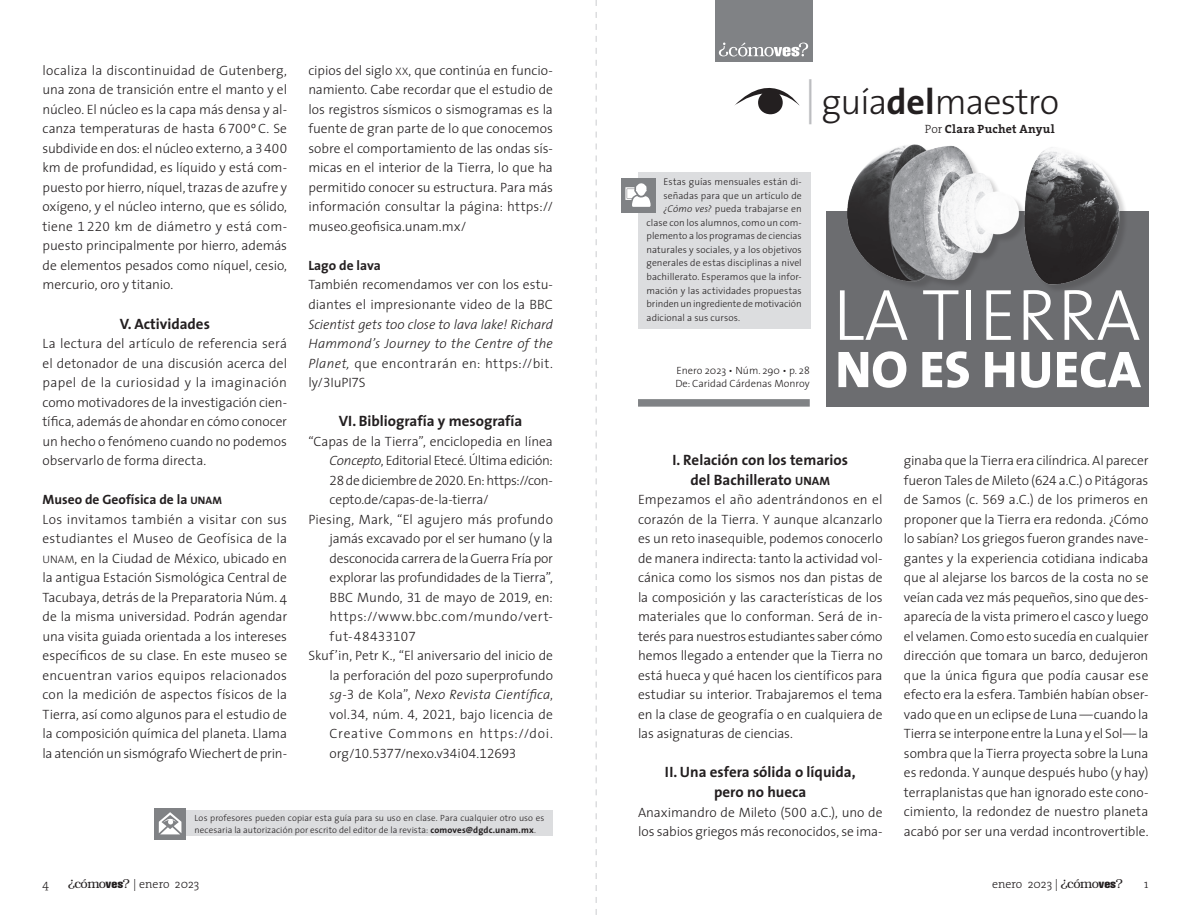
<style>
.page{position:relative;width:1191px;height:915px;background:#fff}
.page>*{position:absolute;margin:0;border:0;box-sizing:border-box;transform-origin:0 0}
.t1{font:300 73.2px "The Sans";color:#fff}
.t2{font:800 52.05px "The Sans";color:#fff}
.t3{font:300 36px "The Sans";letter-spacing:-.025em;color:#231f20}
.t4{font:700 15px/19.5px "The Sans";color:#231f20;text-align:center}
.t5{font:300 13.5px/19.5px "The Sans";color:#231f20;text-align:justify}
.t6{font:italic 300 13.5px/19.5px "The Sans";letter-spacing:.005em;color:#231f20;text-align:justify}
.t7{font:300 13.5px "The Sans";letter-spacing:-.02em;color:#231f20}
.t8{font:13.5px "The Sans Light Expert";letter-spacing:.01em;color:#231f20}
.t9{font:300 13.5px "The Sans";letter-spacing:-.025em;color:#231f20}
.t10{font:300 13.5px "The Sans";letter-spacing:.035em;color:#231f20}
.t11{font:700 13.5px "The Sans";color:#231f20}
.t12{font:300 12px "The Serif";color:#231f20}
.t13{font:700 12px "The Serif";letter-spacing:.02em;color:#231f20}
.t14{font:300 10.5px/13.5px "The Sans";color:#231f20}
.t15{font:300 9.75px "The Sans";letter-spacing:.005em;color:#231f20}
.t16{font:300 9px/12px "The Sans";letter-spacing:.015em;color:#231f20}
.s1{font-family:"The Sans Light Expert";font-weight:400}
.s2{font-weight:700}
.s3{font-family:"The Sans Bold Plain SC800";font-weight:400;font-size:10.8px}
.s4{font-family:"The Sans Light SC800";font-weight:400;font-size:10.8px}
.s5{font-style:normal}
.s6{font-family:"The Sans Light Expert";font-weight:400;font-style:normal}
.s7{font-style:italic}
.s8{font-family:"The Sans";font-weight:300}
.s9{font-size:45px;color:#bcbdc0}
.s10{font-weight:300}
.s11{font-family:"The Sans Bold Plain SC800";font-weight:400;font-size:12px}
.s12{font-family:"Bookman Std";font-size:12.9px}
.s13{font-family:"Helvetica LT Std Comp";font-weight:400;font-size:10.95px}
</style>
<div class="page">
<svg style="left:595px;top:0;width:2px;height:914px"></svg>
<div style="left:714px;top:0;width:98px;height:62px;background:#808285"></div>
<svg style="left:719px;top:43px;width:89px;height:13px"></svg>
<svg style="left:734px;top:87px;width:65px;height:27px"></svg>
<div style="left:638px;top:172px;width:172px;height:156px;background:#dcdddf"></div>
<div style="left:621px;top:178px;width:34px;height:34px;background:#808285"></div>
<svg style="left:625px;top:183px;width:26px;height:24px"></svg>
<div style="left:638px;top:399px;width:171px;height:7px;background:#808285"></div>
<div style="left:169px;top:810px;width:384px;height:25px;background:#dcdddf"></div>
<div style="left:154px;top:807px;width:32px;height:32px;background:#808285"></div>
<svg style="left:159px;top:812px;width:22px;height:22px"></svg>
<div style="left:826px;top:211px;width:322px;height:195px;background:#6c6d70"></div>
<img style="left:810px;top:144px;width:339px;height:175px">
<p class="t5" style="left:43px;top:60px;width:246px">localiza la discontinuidad de Gutenberg, una zona de transición entre el manto y el núcleo. El núcleo es la capa más densa y al&shy;canza temperaturas de hasta <span class="s1">6700</span>ºC. Se subdivide en dos: el núcleo externo, a <span class="s1">3400 </span>km de profundidad, es líquido y está com&shy;puesto por hierro, níquel, trazas de azufre y oxígeno, y el núcleo interno, que es sólido, tiene <span class="s1">1 220</span> km de diámetro y está com&shy;puesto principalmente por hierro, además de elementos pesados como níquel, cesio, mercurio, oro y titanio.</p>
<p class="t4" style="left:120px;top:313px;width:92px">V. Actividades</p>
<p class="t5" style="left:43px;top:333px;width:246px">La lectura del artículo de referencia será el detonador de una discusión acerca del papel de la curiosidad y la imaginación como motivadores de la investigación cien&shy;tífica, además de ahondar en cómo conocer un hecho o fenómeno cuando no podemos observarlo de forma directa.</p>
<p class="t5" style="left:43px;top:489px;width:246px;text-align:left"><span class="s2">Museo de Geofísica de la</span> <span class="s3">UNAM<br></span>Los invitamos también a visitar con sus estudiantes el Museo de Geofísica de la <span class="s4">UNAM</span>, en la Ciudad de México, ubicado en la antigua Estación Sismológica Central de Tacubaya, detrás de la Preparatoria Núm. 4 de la misma universidad. Podrán agendar una visita guiada orientada a los intereses específicos de su clase. En este museo se encuentran varios equipos relacionados con la medición de aspectos físicos de la Tierra, así como algunos para el estudio de la composición química del planeta. Llama la atención un sismógrafo Wiechert de prin-</p>
<p class="t5" style="left:308px;top:60px;width:246px">cipios del siglo <span class="s4">XX</span>, que continúa en funcio&shy;namiento. Cabe recordar que el estudio de los registros sísmicos o sismogramas es la fuente de gran parte de lo que conocemos sobre el comportamiento de las ondas sís&shy;micas en el interior de la Tierra, lo que ha permitido conocer su estructura. Para más información consultar la página: https:// museo.geofisica.unam.mx/</p>
<p class="t11" style="left:308px;top:254px;width:74px">Lago de lava</p>
<p class="t5" style="left:308px;top:274px;width:246px">También recomendamos ver con los estu&shy;diantes el impresionante video de la BBC</p>
<p class="t6" style="left:308px;top:313px;width:246px">Scientist gets too close to lava lake! Richard Hammond’s Journey to the Centre of the Planet, <span class="s5">que encontrarán en: https://bit. ly/</span><span class="s6">3</span><span class="s5">IuPI</span><span class="s6">7</span><span class="s5">S</span></p>
<p class="t4" style="left:339px;top:411px;width:185px">VI. Bibliografía y mesografía</p>
<p class="t5" style="left:308px;top:431px;width:246px">“Capas de la Tierra”, enciclopedia en línea</p>
<p class="t7" style="left:330px;top:449px;width:225px"><span class="s7">Concepto</span>, Editorial Etecé. Última edición:</p>
<p class="t9" style="left:330px;top:469px;width:225px"><span class="s1">28</span> de diciembre de <span class="s1">2020</span>. En: https://con-</p>
<p class="t5" style="left:330px;top:489px;width:160px">cepto.de/capas-de-la-tierra/</p>
<p class="t5" style="left:308px;top:508px;width:246px">Piesing, Mark, “El agujero más profundo</p>
<p class="t7" style="left:330px;top:527px;width:225px">jamás excavado por el ser humano (y la</p>
<p class="t7" style="left:330px;top:547px;width:225px">desconocida carrera de la Guerra Fría por</p>
<p class="t5" style="left:330px;top:567px;width:225px">explorar las profundidades de la Tierra”,</p>
<p class="t5" style="left:330px;top:586px;width:225px">BBC Mundo, <span class="s1">31</span> de mayo de <span class="s1">2019</span>, en:</p>
<p class="t10" style="left:330px;top:605px;width:225px">https://www.bbc.com/mundo/vert-</p>
<p class="t8" style="left:330px;top:624px;width:88px"><span class="s8">fut-</span>48433107</p>
<p class="t5" style="left:330px;top:645px;width:225px;text-indent:-21px">Skuf’in, Petr K., “El aniversario del inicio de la perforación del pozo superprofundo <span class="s7">sg</span>-<span class="s1">3</span> de Kola”, <span class="s7">Nexo Revista Científica</span>, vol.<span class="s1">34</span>, núm. <span class="s1">4</span>, <span class="s1">2021</span>, bajo licencia de Creative Commons en https://doi.</p>
<p class="t8" style="left:330px;top:741px;width:188px"><span class="s8">org/</span>10.5377<span class="s8">/nexo.v</span>34<span class="s8">i</span>04.12693</p>
<p class="t16" style="left:195px;top:811px;width:351px">Los profesores pueden copiar esta guía para su uso en clase. Para cualquier otro uso es necesaria la autorización por escrito del editor de la revista: <span class="s2">comoves@dgdc.unam.mx</span>.</p>
<h3 class="t3" style="left:804px;top:72px;width:256px"><span class="s9">|</span>guía<span class="s2">del</span>maestro</h3>
<p class="t13" style="left:925px;top:119px;width:131px"><span class="s10">Por</span> Clara Puchet Anyul</p>
<p class="t15" style="left:663px;top:174px;width:140px">Estas guías mensuales están di-</p>
<p class="t15" style="left:663px;top:187px;width:140px">señadas para que un artículo de</p>
<p class="t15" style="left:663px;top:201px;width:140px"><span class="s7">¿Cómo ves?</span> pueda trabajarse en</p>
<p class="t15" style="left:646px;top:214px;width:157px">clase con los alumnos, como un com-</p>
<p class="t15" style="left:646px;top:228px;width:157px">plemento a los programas de ciencias</p>
<p class="t15" style="left:646px;top:241px;width:157px">naturales y sociales, y a los objetivos</p>
<p class="t15" style="left:646px;top:255px;width:157px">generales de estas disciplinas a nivel</p>
<p class="t15" style="left:646px;top:268px;width:157px">bachillerato. Esperamos que la infor-</p>
<p class="t15" style="left:646px;top:282px;width:157px">mación y las actividades propuestas</p>
<p class="t15" style="left:646px;top:295px;width:157px">brinden un ingrediente de motivación</p>
<p class="t15" style="left:646px;top:309px;width:95px">adicional a sus cursos.</p>
<h1 class="t1" style="left:833px;top:254px;width:309px">LA TIERRA</h1>
<p class="t14" style="left:675px;top:363px;width:136px">Enero 2023 • Núm. 290 • p. 28<br>De: Caridad Cárdenas Monroy</p>
<h2 class="t2" style="left:835px;top:325px;width:307px">NO ES HUECA</h2>
<p class="t4" style="left:672px;top:450px;width:177px">I. Relación con los temarios del Bachillerato <span class="s11">UNAM</span></p>
<p class="t5" style="left:638px;top:489px;width:246px">Empezamos el año adentrándonos en el corazón de la Tierra. Y aunque alcanzarlo es un reto inasequible, podemos conocerlo de manera indirecta: tanto la actividad vol&shy;cánica como los sismos nos dan pistas de la composición y las características de los materiales que lo conforman. Será de in&shy;terés para nuestros estudiantes saber cómo hemos llegado a entender que la Tierra no está hueca y qué hacen los científicos para estudiar su interior. Trabajaremos el tema en la clase de geografía o en cualquiera de las asignaturas de ciencias.</p>
<p class="t4" style="left:665px;top:762px;width:192px">II. Una esfera sólida o líquida, pero no hueca</p>
<p class="t5" style="left:638px;top:801px;width:246px">Anaximandro de Mileto (<span class="s1">500</span> a.C.), uno de los sabios griegos más reconocidos, se ima-</p>
<p class="t5" style="left:904px;top:450px;width:246px">ginaba que la Tierra era cilíndrica. Al parecer fueron Tales de Mileto (<span class="s1">624</span> a.C.) o Pitágoras de Samos (c. <span class="s1">569</span> a.C.) de los primeros en proponer que la Tierra era redonda. ¿Cómo lo sabían? Los griegos fueron grandes nave&shy;gantes y la experiencia cotidiana indicaba que al alejarse los barcos de la costa no se veían cada vez más pequeños, sino que des&shy;aparecía de la vista primero el casco y luego el velamen. Como esto sucedía en cualquier dirección que tomara un barco, dedujeron que la única figura que podía causar ese efecto era la esfera. También habían obser&shy;vado que en un eclipse de Luna —cuando la Tierra se interpone entre la Luna y el Sol— la sombra que la Tierra proyecta sobre la Luna es redonda. Y aunque después hubo (y hay) terraplanistas que han ignorado este cono&shy;cimiento, la redondez de nuestro planeta acabó por ser una verdad incontrovertible.</p>
<p class="t12" style="left:43px;top:873px;width:8px">4</p>
<p class="t12" style="left:68px;top:873px;width:133px"><sup>¿</sup><span class="s12">cómo</span><span class="s13">ves</span><span class="s12">?</span> | enero 2023</p>
<p class="t12" style="left:992px;top:873px;width:132px">enero 2023 | <sup>¿</sup><span class="s12">cómo</span><span class="s13">ves</span><span class="s12">?</span></p>
<p class="t12" style="left:1144px;top:873px;width:6px">1</p>
</div>
